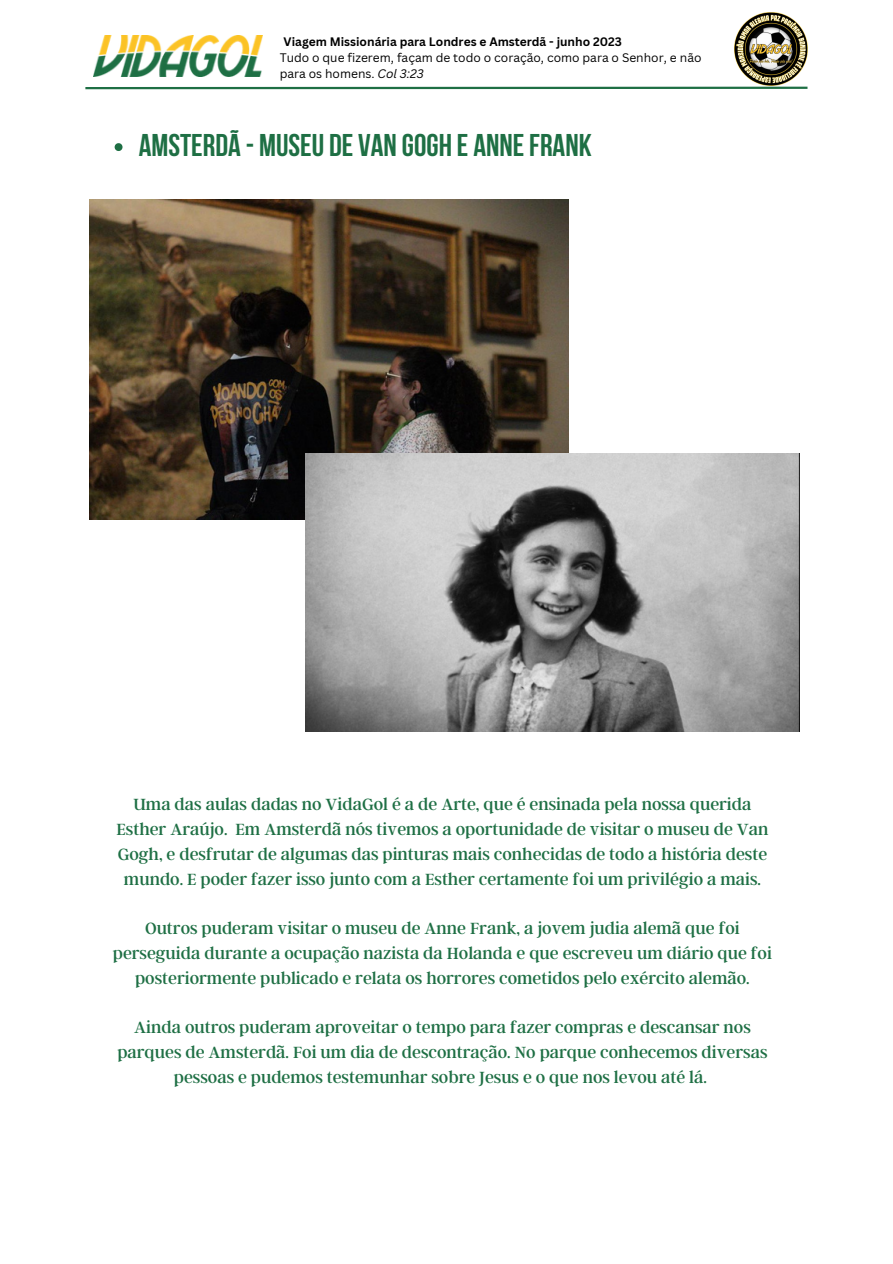
<style>
.page{position:relative;width:893px;height:1264px;background:#fff}
.page>*{position:absolute;margin:0;border:0;box-sizing:border-box;transform-origin:0 0}
.t1{font:700 31.35px "Bebas Neue";color:#1e6f44}
.t2{font:18px/24.8px "Argent CF";color:#1e6f44;text-align:center}
.t3{font:12px "Canva Sans";color:#000}
.t4{font:700 12px "Canva Sans";color:#000}
.s1{font-style:italic}
</style>
<div class="page">
<img style="left:93px;top:36px;width:170px;height:40px">
<img style="left:734px;top:13px;width:73px;height:73px">
<hr style="left:85px;top:87px;width:722px;height:2px;background:#1e6f44">
<img style="left:89px;top:200px;width:479px;height:319px">
<img style="left:306px;top:453px;width:493px;height:278px">
<svg style="left:115px;top:143px;width:7px;height:8px"></svg>
<p class="t4" style="left:283px;top:33px;width:340px">Viagem Missionária para Londres e Amsterdã - junho 2023</p>
<p class="t3" style="left:280px;top:49px;width:423px">Tudo o que fizerem, façam de todo o coração, como para o Senhor, e não</p>
<p class="t3" style="left:280px;top:65px;width:145px">para os homens. <span class="s1">Col 3:23</span></p>
<p class="t1" style="left:139px;top:132px;width:454px">AMSTERDÃ - MUSEU DE VAN GOGH E ANNEFRANK</p>
<p class="t2" style="left:116px;top:791px;width:653px">Uma das aulas dadas no VidaGol é a de Arte, que é ensinada pela nossa querida Esther Araújo. Em Amsterdã nós tivemos a oportunidade de visitar o museu de Van Gogh, e desfrutar de algumas das pinturas mais conhecidas de todo a história deste mundo. E poder fazer isso junto com a Esther certamente foi um privilégio a mais.</p>
<p class="t2" style="left:113px;top:915px;width:660px">Outros puderam visitar o museu de Anne Frank, a jovem judia alemã que foi perseguida durante a ocupação nazista da Holanda e que escreveu um diário que foi posteriormente publicado e relata os horrores cometidos pelo exército alemão.</p>
<p class="t2" style="left:117px;top:1014px;width:651px">Ainda outros puderam aproveitar o tempo para fazer compras e descansar nos parques de Amsterdã. Foi um dia de descontração. No parque conhecemos diversas pessoas e pudemos testemunhar sobre Jesus e o que nos levou até lá.</p>
</div>
